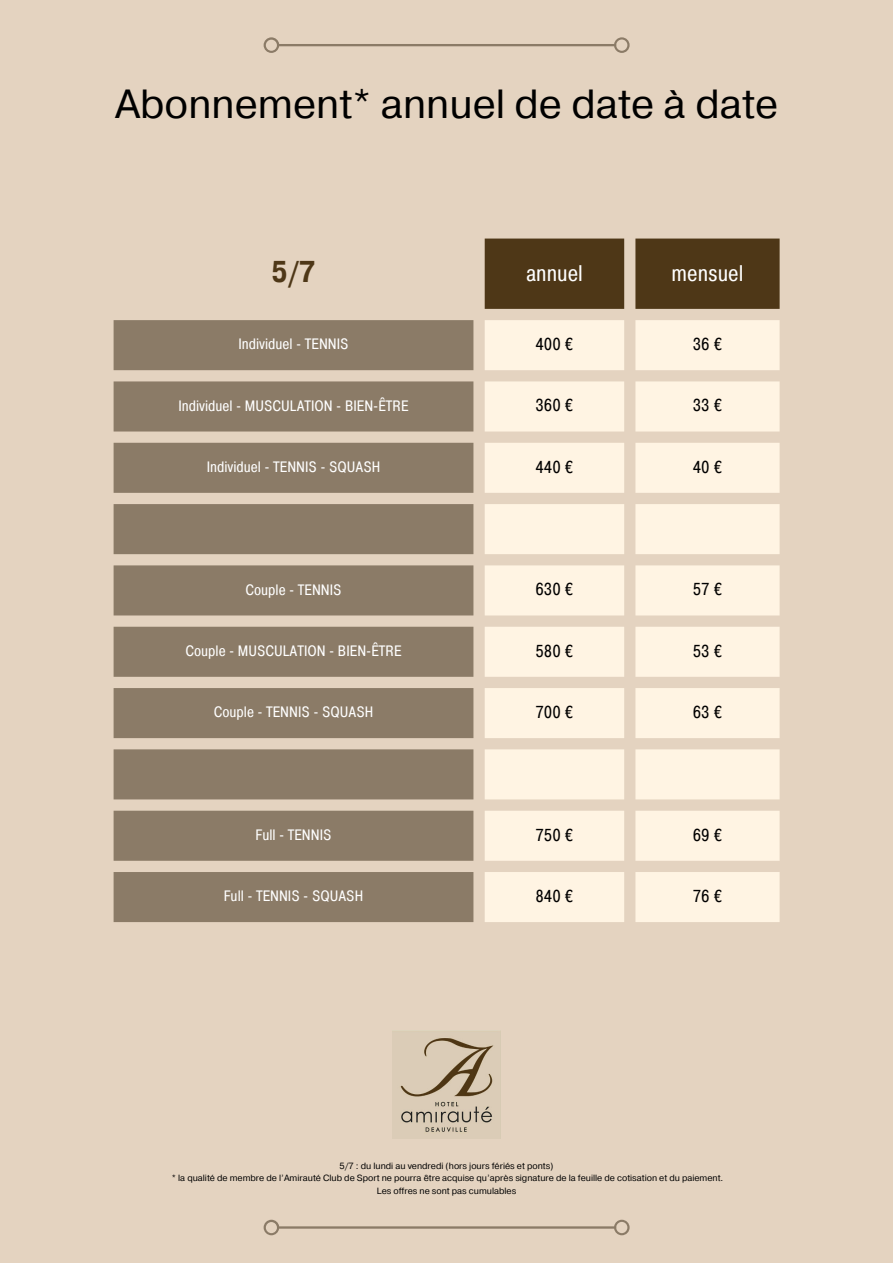
<style>
.page{position:relative;width:893px;height:1263px;background:#e4d3c0}
.page>*{position:absolute;margin:0;border:0;box-sizing:border-box;transform-origin:0 0}
.t1{font:40.5px "Pragmatica";color:#000}
.t2{font:700 30px "Pragmatica Cond";color:#4e3717}
.t3{font:22.5px "Pragmatica Cond";color:#fff}
.t4{font:17.25px "Pragmatica Cond";color:#000}
.t5{font:15px "Pragmatica Cond";color:#fff}
.t6{font:9px/12.4px "Pragmatica";color:#000;text-align:center}
</style>
<div class="page">
<div style="left:485px;top:239px;width:294px;height:70px;background:#4e3717"></div>
<svg style="left:114px;top:320px;width:359px;height:602px;fill:#8b7b67"></svg>
<svg style="left:485px;top:320px;width:294px;height:602px;fill:#fff4e3"></svg>
<svg style="left:264px;top:1220px;width:365px;height:15px"></svg>
<svg style="left:264px;top:37px;width:365px;height:16px"></svg>
<img style="left:393px;top:1031px;width:107px;height:103px">
<h1 class="t1" style="left:115px;top:73px;width:664px">Abonnement* annuel de date à date</h1>
<h2 class="t2" style="left:271px;top:254px;width:46px">5/7</h2>
<h3 class="t3" style="left:526px;top:259px;width:58px">annuel</h3>
<h3 class="t3" style="left:671px;top:259px;width:73px">mensuel</h3>
<h3 class="t5" style="left:238px;top:335px;width:112px">Individuel - TENNIS</h3>
<h3 class="t4" style="left:535px;top:333px;width:39px">400 €</h3>
<h3 class="t4" style="left:693px;top:333px;width:31px">36 €</h3>
<h3 class="t5" style="left:178px;top:396px;width:232px">Individuel - MUSCULATION - BIEN-ÊTRE</h3>
<h3 class="t4" style="left:535px;top:395px;width:39px">360 €</h3>
<h3 class="t4" style="left:693px;top:395px;width:31px">33 €</h3>
<h3 class="t5" style="left:207px;top:458px;width:175px">Individuel - TENNIS - SQUASH</h3>
<h3 class="t4" style="left:535px;top:456px;width:39px">440 €</h3>
<h3 class="t4" style="left:693px;top:456px;width:31px">40 €</h3>
<h3 class="t5" style="left:245px;top:580px;width:98px">Couple - TENNIS</h3>
<h3 class="t4" style="left:535px;top:579px;width:39px">630 €</h3>
<h3 class="t4" style="left:693px;top:579px;width:31px">57 €</h3>
<h3 class="t5" style="left:185px;top:641px;width:218px">Couple - MUSCULATION - BIEN-ÊTRE</h3>
<h3 class="t4" style="left:535px;top:640px;width:39px">580 €</h3>
<h3 class="t4" style="left:693px;top:640px;width:31px">53 €</h3>
<h3 class="t5" style="left:214px;top:703px;width:161px">Couple - TENNIS - SQUASH</h3>
<h3 class="t4" style="left:535px;top:701px;width:39px">700 €</h3>
<h3 class="t4" style="left:693px;top:701px;width:31px">63 €</h3>
<h3 class="t5" style="left:255px;top:825px;width:78px">Full - TENNIS</h3>
<h3 class="t4" style="left:535px;top:824px;width:39px">750 €</h3>
<h3 class="t4" style="left:693px;top:824px;width:31px">69 €</h3>
<h3 class="t5" style="left:224px;top:887px;width:141px">Full - TENNIS - SQUASH</h3>
<h3 class="t4" style="left:535px;top:885px;width:39px">840 €</h3>
<h3 class="t4" style="left:693px;top:885px;width:31px">76 €</h3>
<p class="t6" style="left:172px;top:1159px;width:553px">5/7 : du lundi au vendredi (hors jours fériés et ponts)<br>* la qualité de membre de l’Amirauté Club de Sport ne pourra être acquise qu’après signature de la feuille de cotisation et du paiement.<br>Les offres ne sont pas cumulables</p>
</div>
